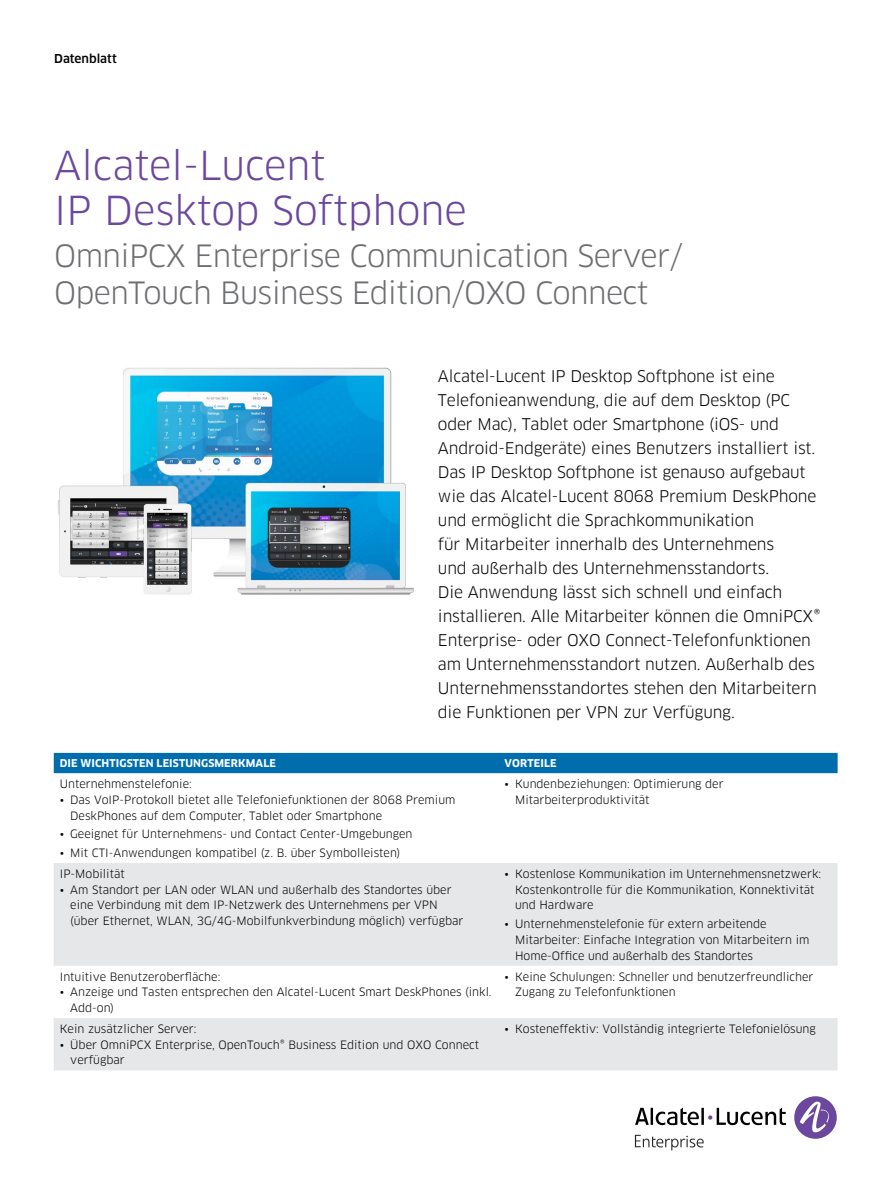
<style>
.page{position:relative;width:893px;height:1191px;background:#fff}
.page>*{position:absolute;margin:0;border:0;box-sizing:border-box;transform-origin:0 0}
.t1{font:39px/45px "Clan OT";color:#6b489d}
.t2{font:30px/37.5px "Clan OT";letter-spacing:-.02em;color:#6d6e71}
.t3{font:15.75px/24px "Clan OT";letter-spacing:-.01em;color:#000}
.t4{font:500 12px "Clan OT";color:#000}
.t5{font:11.25px/15.8px "Clan OT";color:#000}
.t6{font:700 10.5px "Clan OT";letter-spacing:.01em;color:#fff}
</style>
<div class="page">
<div style="left:794px;top:1096px;width:43px;height:42px;background:#6b489d;border-radius:50%"></div>
<svg style="left:800px;top:1101px;width:32px;height:32px"></svg>
<svg style="left:635px;top:1107px;width:151px;height:18px"></svg>
<svg style="left:635px;top:1134px;width:69px;height:16px"></svg>
<img style="left:57px;top:367px;width:357px;height:228px">
<div style="left:54px;top:753px;width:784px;height:20px;background:#006dad"></div>
<svg style="left:54px;top:863px;width:784px;height:207px;fill:#e6e7e8"></svg>
<p class="t4" style="left:54px;top:51px;width:64px">Datenblatt</p>
<h1 class="t1" style="left:54px;top:143px;width:414px">Alcatel-Lucent<br>IP Desktop Softphone</h1>
<h2 class="t2" style="left:54px;top:237px;width:630px">OmniPCX Enterprise Communication Server/<br>OpenTouch Business Edition/OXO Connect</h2>
<p class="t3" style="left:438px;top:364px;width:384px">Alcatel-Lucent IP Desktop Softphone ist eine Telefonieanwendung, die auf dem Desktop (PC oder Mac), Tablet oder Smartphone (iOS- und Android-Endgeräte) eines Benutzers installiert ist.<br>Das IP Desktop Softphone ist genauso aufgebaut wie das Alcatel-Lucent 8068 Premium DeskPhone und ermöglicht die Sprachkommunikation<br>für Mitarbeiter innerhalb des Unternehmens<br>und außerhalb des Unternehmensstandorts.<br>Die Anwendung lässt sich schnell und einfach installieren. Alle Mitarbeiter können die OmniPCX® Enterprise- oder OXO Connect-Telefonfunktionen am Unternehmensstandort nutzen. Außerhalb des Unternehmensstandortes stehen den Mitarbeitern die Funktionen per VPN zur Verfügung.</p>
<p class="t6" style="left:60px;top:757px;width:218px">DIE WICHTIGSTEN LEISTUNGSMERKMALE</p>
<p class="t6" style="left:505px;top:757px;width:53px">VORTEILE</p>
<p class="t5" style="left:60px;top:776px;width:134px">Unternehmenstelefonie:</p>
<p class="t5" style="left:70px;top:791px;width:387px;text-indent:-10px">• Das VoIP-Protokoll bietet alle Telefoniefunktionen der 8068 Premium<br>DeskPhones auf dem Computer, Tablet oder Smartphone</p>
<p class="t5" style="left:60px;top:826px;width:354px">• Geeignet für Unternehmens- und Contact Center-Umgebungen</p>
<p class="t5" style="left:60px;top:845px;width:342px">• Mit CTI-Anwendungen kompatibel (z. B. über Symbolleisten)</p>
<p class="t5" style="left:515px;top:776px;width:210px;text-indent:-10px">• Kundenbeziehungen: Optimierung der<br>Mitarbeiterproduktivität</p>
<p class="t5" style="left:60px;top:866px;width:67px">IP-Mobilität</p>
<p class="t5" style="left:70px;top:881px;width:395px;text-indent:-10px">• Am Standort per LAN oder WLAN und außerhalb des Standortes über eine Verbindung mit dem IP-Netzwerk des Unternehmens per VPN (über Ethernet, WLAN, 3G/4G-Mobilfunkverbindung möglich) verfügbar</p>
<p class="t5" style="left:60px;top:968px;width:162px">Intuitive Benutzeroberfläche:</p>
<p class="t5" style="left:70px;top:984px;width:423px;text-indent:-10px">• Anzeige und Tasten entsprechen den Alcatel-Lucent Smart DeskPhones (inkl.<br>Add-on)</p>
<p class="t5" style="left:60px;top:1021px;width:138px">Kein zusätzlicher Server:</p>
<p class="t5" style="left:70px;top:1036px;width:410px;text-indent:-10px">• Über OmniPCX Enterprise, OpenTouch® Business Edition und OXO Connect verfügbar</p>
<p class="t5" style="left:515px;top:866px;width:308px;text-indent:-10px">• Kostenlose Kommunikation im Unternehmensnetzwerk:<br>Kostenkontrolle für die Kommunikation, Konnektivität und Hardware</p>
<p class="t5" style="left:515px;top:916px;width:296px;text-indent:-10px">• Unternehmenstelefonie für extern arbeitende<br>Mitarbeiter: Einfache Integration von Mitarbeitern im<br>Home-Office und außerhalb des Standortes</p>
<p class="t5" style="left:515px;top:968px;width:300px;text-indent:-10px">• Keine Schulungen: Schneller und benutzerfreundlicher<br>Zugang zu Telefonfunktionen</p>
<p class="t5" style="left:505px;top:1021px;width:313px">• Kosteneffektiv: Vollständig integrierte Telefonielösung</p>
</div>
